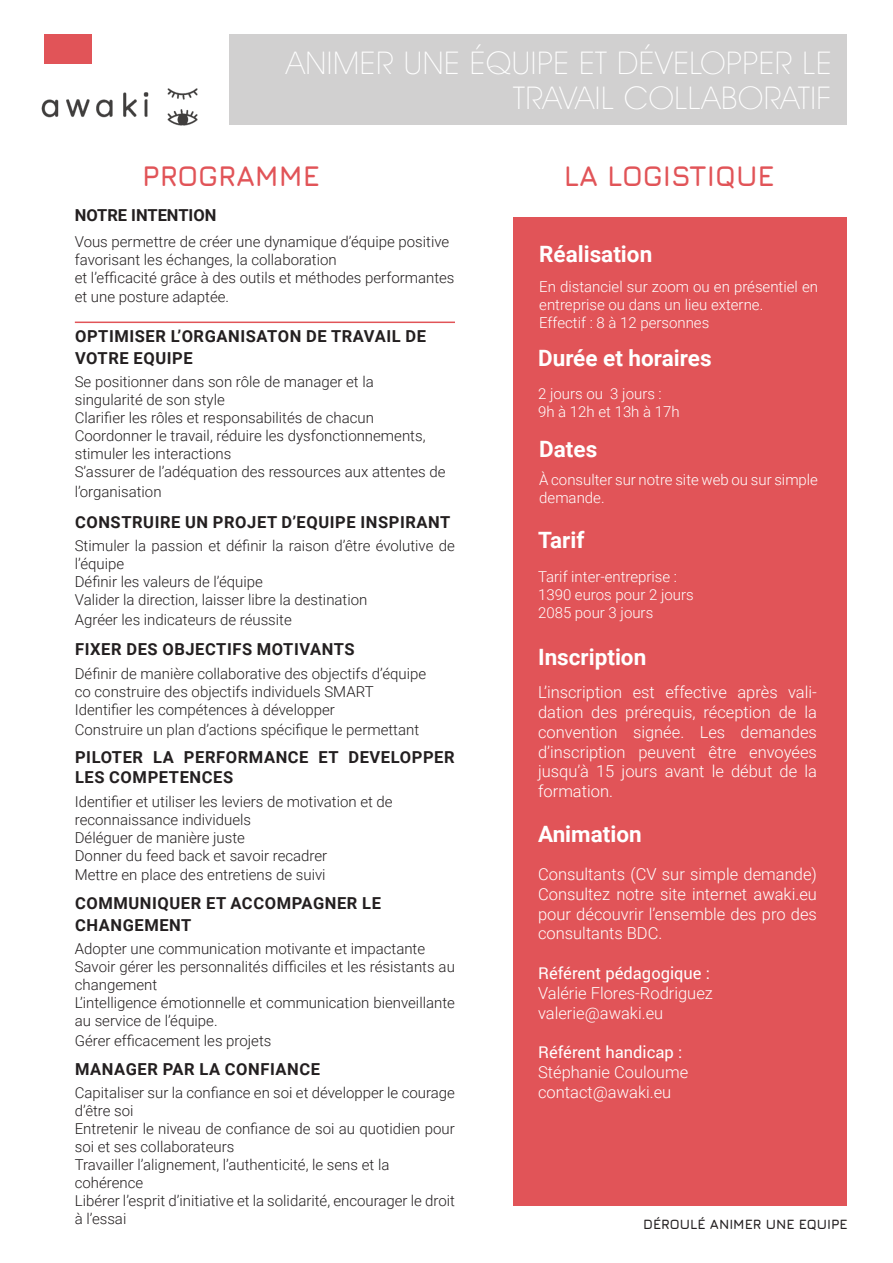
<style>
.page{position:relative;width:893px;height:1263px;background:#fff}
.page>*{position:absolute;margin:0;border:0;box-sizing:border-box;transform-origin:0 0}
.t1{font:200 31.5px "Avant Garde IT Cby BT";letter-spacing:.02em;color:#fff}
.t2{font:700 28.5px "Jura";color:#e15458}
.t3{font:700 22.5px "Roboto";color:#fff}
.t4{font:300 16.5px/19.8px "Roboto";color:#fff;text-align:justify}
.t5{font:700 16.5px/21.6px "Roboto";letter-spacing:.035em;color:#231f20}
.t6{font:16.5px "Roboto";color:#fff}
.t7{font:700 16.5px "Roboto";color:#231f20}
.t8{font:300 15px/18px "Roboto";color:#231f20}
.t9{font:300 15px/18px "Roboto";color:#fff}
.t10{font:700 13.5px "Jura";color:#231f20}
</style>
<div class="page">
<div style="left:229px;top:34px;width:618px;height:91px;background:#d1d0d0"></div>
<img style="left:41px;top:88px;width:157px;height:38px">
<div style="left:45px;top:34px;width:47px;height:30px;background:#e15458"></div>
<div style="left:513px;top:217px;width:334px;height:989px;background:#e15458"></div>
<hr style="left:75px;top:322px;width:380px;height:1px;background:#e15458">
<p class="t1" style="left:286px;top:44px;width:547px">ANIMER UNE ÉQUIPE ET DÉVELOPPER LE</p>
<p class="t1" style="left:513px;top:79px;width:320px">TRAVAIL COLLABORATIF</p>
<p class="t2" style="left:142px;top:155px;width:179px">PROGRAMME</p>
<p class="t7" style="left:75px;top:204px;width:143px">NOTRE INTENTION</p>
<p class="t8" style="left:75px;top:232px;width:376px">Vous permettre de créer une dynamique d’équipe positive favorisant les échanges, la collaboration</p>
<p class="t8" style="left:75px;top:267px;width:381px;line-height:19.8px">et l’efficacité grâce à des outils et méthodes performantes et une posture adaptée.</p>
<p class="t5" style="left:75px;top:325px;width:352px">OPTIMISER L’ORGANISATON DE TRAVAIL DE<br>VOTRE EQUIPE</p>
<p class="t8" style="left:75px;top:372px;width:300px">Se positionner dans son rôle de manager et la</p>
<p class="t8" style="left:75px;top:390px;width:152px">singularité de son style</p>
<p class="t8" style="left:75px;top:408px;width:301px">Clarifier les rôles et responsabilités de chacun</p>
<p class="t8" style="left:75px;top:426px;width:352px">Coordonner le travail, réduire les dysfonctionnements, stimuler les interactions</p>
<p class="t8" style="left:75px;top:461px;width:372px;line-height:19.8px">S’assurer de l’adéquation des ressources aux attentes de l’organisation</p>
<p class="t5" style="left:75px;top:510px;width:377px">CONSTRUIRE UN PROJET D’EQUIPE INSPIRANT</p>
<p class="t8" style="left:75px;top:536px;width:382px">Stimuler la passion et définir la raison d’être évolutive de l’équipe</p>
<p class="t8" style="left:75px;top:572px;width:190px">Définir les valeurs de l’équipe</p>
<p class="t8" style="left:75px;top:590px;width:294px">Valider la direction, laisser libre la destination</p>
<p class="t8" style="left:75px;top:610px;width:219px">Agréer les indicateurs de réussite</p>
<p class="t5" style="left:75px;top:638px;width:281px">FIXER DES OBJECTIFS MOTIVANTS</p>
<p class="t8" style="left:75px;top:664px;width:353px">Définir de manière collaborative des objectifs d’équipe</p>
<p class="t8" style="left:75px;top:682px;width:300px">co construire des objectifs individuels SMART</p>
<p class="t8" style="left:75px;top:700px;width:262px">Identifier les compétences à développer</p>
<p class="t8" style="left:75px;top:720px;width:346px">Construire un plan d’actions spécifique le permettant</p>
<p class="t5" style="left:75px;top:747px;width:381px;line-height:19.8px">PILOTER LA PERFORMANCE ET DEVELOPPER<br>LES COMPETENCES</p>
<p class="t8" style="left:75px;top:792px;width:319px">Identifier et utiliser les leviers de motivation et de</p>
<p class="t8" style="left:75px;top:810px;width:178px">reconnaissance individuels</p>
<p class="t8" style="left:75px;top:828px;width:172px">Déléguer de manière juste</p>
<p class="t8" style="left:75px;top:846px;width:254px">Donner du feed back et savoir recadrer</p>
<p class="t8" style="left:75px;top:865px;width:252px">Mettre en place des entretiens de suivi</p>
<p class="t5" style="left:75px;top:892px;width:307px">COMMUNIQUER ET ACCOMPAGNER LE</p>
<p class="t5" style="left:75px;top:913px;width:118px">CHANGEMENT</p>
<p class="t8" style="left:75px;top:939px;width:352px">Adopter une communication motivante et impactante</p>
<p class="t8" style="left:75px;top:957px;width:382px">Savoir gérer les personnalités difficiles et les résistants au changement</p>
<p class="t8" style="left:75px;top:993px;width:382px">L’intelligence émotionnelle et communication bienveillante au service de l’équipe.</p>
<p class="t8" style="left:75px;top:1031px;width:198px">Gérer efficacement les projets</p>
<p class="t5" style="left:75px;top:1057px;width:247px">MANAGER PAR LA CONFIANCE</p>
<p class="t8" style="left:75px;top:1083px;width:382px">Capitaliser sur la confiance en soi et développer le courage d’être soi</p>
<p class="t8" style="left:75px;top:1119px;width:382px">Entretenir le niveau de confiance de soi au quotidien pour soi et ses collaborateurs</p>
<p class="t8" style="left:75px;top:1155px;width:316px">Travailler l’alignement, l’authenticité, le sens et la</p>
<p class="t8" style="left:75px;top:1173px;width:70px">cohérence</p>
<p class="t8" style="left:75px;top:1191px;width:382px">Libérer l’esprit d’initiative et la solidarité, encourager le droit à l’essai</p>
<p class="t2" style="left:564px;top:155px;width:212px">LA LOGISTIQUE</p>
<p class="t3" style="left:539px;top:239px;width:115px">Réalisation</p>
<p class="t9" style="left:539px;top:278px;width:280px">En distanciel sur zoom ou en présentiel en entreprise ou dans un lieu externe.</p>
<p class="t9" style="left:539px;top:314px;width:172px">Effectif : 8 à 12 personnes</p>
<p class="t3" style="left:538px;top:342px;width:175px">Durée et horaires</p>
<p class="t9" style="left:538px;top:384px;width:125px">2 jours ou 3 jours :</p>
<p class="t9" style="left:538px;top:402px;width:143px">9h à 12h et 13h à 17h</p>
<p class="t3" style="left:539px;top:433px;width:60px">Dates</p>
<p class="t9" style="left:539px;top:470px;width:280px">À consulter sur notre site web ou sur simple demande.</p>
<p class="t3" style="left:538px;top:524px;width:48px">Tarif</p>
<p class="t9" style="left:538px;top:567px;width:141px">Tarif inter-entreprise :</p>
<p class="t9" style="left:538px;top:585px;width:157px">1390 euros pour 2 jours</p>
<p class="t9" style="left:538px;top:603px;width:117px">2085 pour 3 jours</p>
<p class="t3" style="left:538px;top:641px;width:110px">Inscription</p>
<p class="t4" style="left:538px;top:682px;width:280px">L’inscription est effective après vali&shy;dation des prérequis, réception de la convention signée. Les demandes d’inscription peuvent être envoyées jusqu’à 15 jours avant le début de la formation.</p>
<p class="t3" style="left:538px;top:818px;width:105px">Animation</p>
<p class="t4" style="left:538px;top:863px;width:280px">Consultants (CV sur simple demande)<br>Consultez notre site internet awaki.eu pour découvrir l’ensemble des pro des consultants BDC.</p>
<p class="t6" style="left:538px;top:961px;width:173px">Référent pédagogique :</p>
<p class="t4" style="left:538px;top:982px;width:176px">Valérie Flores-Rodriguez</p>
<p class="t4" style="left:538px;top:1002px;width:127px">valerie@awaki.eu</p>
<p class="t6" style="left:538px;top:1041px;width:146px">Référent handicap :</p>
<p class="t4" style="left:538px;top:1061px;width:152px">Stéphanie Couloume</p>
<p class="t4" style="left:538px;top:1081px;width:135px">contact@awaki.eu</p>
<p class="t10" style="left:643px;top:1214px;width:206px">DÉROULÉ ANIMER UNE EQUIPE</p>
</div>
